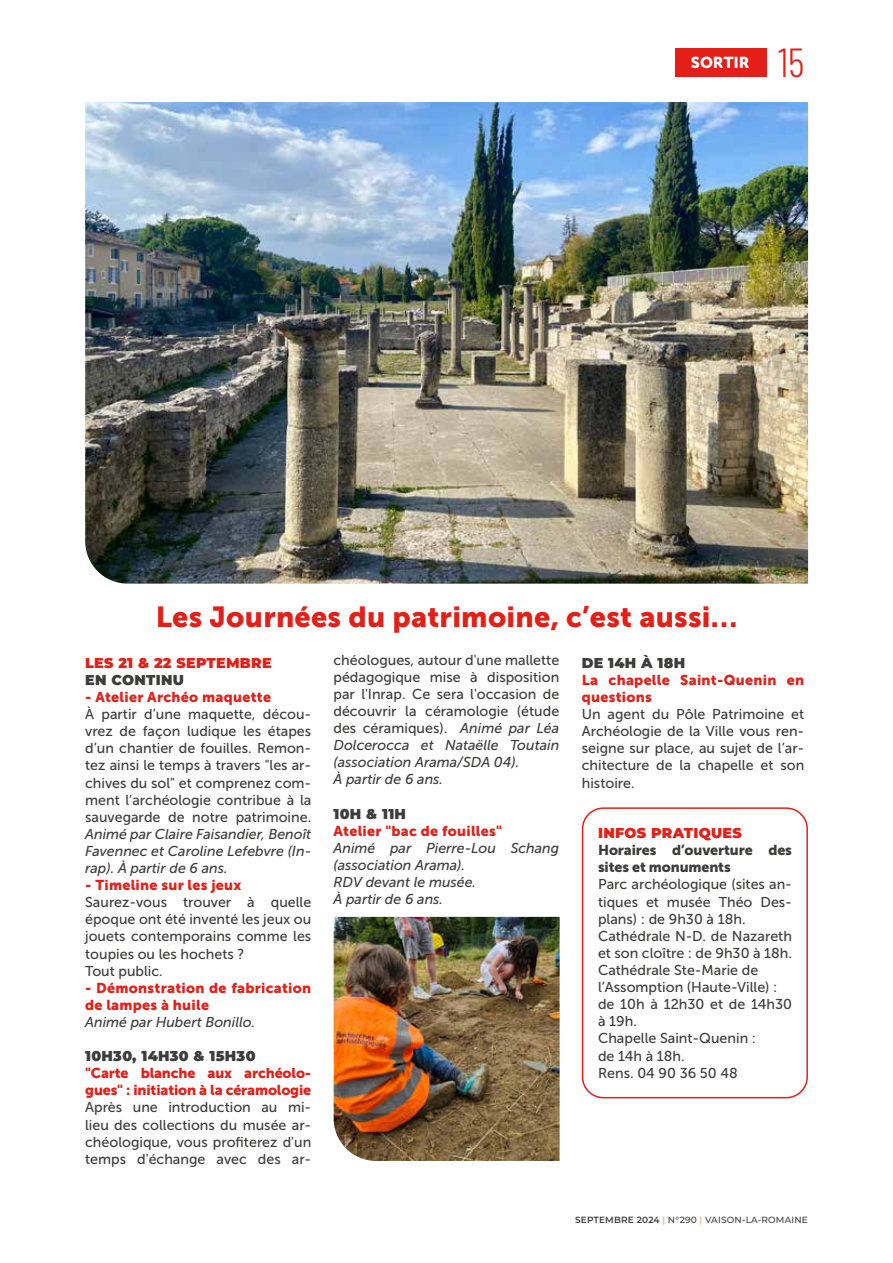
<style>
.page{position:relative;width:893px;height:1263px;background:#fff}
.page>*{position:absolute;margin:0;border:0;box-sizing:border-box;transform-origin:0 0}
.t1{font:300 40.5px "Barlow Condensed";color:#e41f18}
.t2{font:28.8px "Museo Sans 900";letter-spacing:.01em;color:#e41f18}
.t3{font:15.75px "Museo Sans 900";color:#fff}
.t4{font:14.25px/17.1px "Museo Sans 500";color:#3c3c3b}
.t5{font:italic 14.25px/17.1px "Museo Sans 500";color:#3c3c3b;text-align:justify}
.t6{font:14.25px/17.1px "Museo Sans 900";letter-spacing:.02em;color:#e41f18}
.t7{font:14.25px/17.1px "Museo Sans 900";letter-spacing:-.01em;color:#e41f18}
.t8{font:900 14.25px "Montserrat";letter-spacing:.02em;color:#3c3c3b}
.t9{font:14.25px/17.1px "Museo Sans 900";letter-spacing:-.01em;color:#3c3c3b}
.t10{font:900 14.25px "Montserrat";letter-spacing:.02em;color:#e41f18}
.t11{font:500 9px "Montserrat";letter-spacing:.02em;color:#3c3c3b}
.s1{font-style:italic}
.s2{font-weight:600}
.s3{color:#d4aa73}
</style>
<div class="page">
<div style="left:675px;top:48px;width:91px;height:29px;background:#e41f18"></div>
<img style="left:85px;top:102px;width:723px;height:482px">
<img style="left:334px;top:917px;width:226px;height:244px">
<div style="left:582px;top:807px;width:226px;height:291px;border:2px solid #e41f18;border-radius:21px"></div>
<p class="t3" style="left:691px;top:54px;width:60px">SORTIR</p>
<h1 class="t1" style="left:778px;top:33px;width:28px">15</h1>
<h2 class="t2" style="left:156px;top:600px;width:583px">Les Journées du patrimoine, c’est aussi…</h2>
<p class="t10" style="left:85px;top:652px;width:188px">LES 21 &amp; 22 SEPTEMBRE</p>
<p class="t8" style="left:85px;top:669px;width:100px">EN CONTINU</p>
<p class="t6" style="left:85px;top:688px;width:187px">- Atelier Archéo maquette</p>
<p class="t4" style="left:85px;top:706px;width:228px;text-align:justify">À partir d’une maquette, décou&shy;vrez de façon ludique les étapes d’un chantier de fouilles. Remon&shy;tez ainsi le temps à travers "les ar&shy;chives du sol" et comprenez com&shy;ment l’archéologie contribue à la sauvegarde de notre patrimoine.</p>
<p class="t5" style="left:85px;top:825px;width:228px">Animé par Claire Faisandier, Benoît Favennec et Caroline Lefebvre (In&shy;rap). À partir de 6 ans.</p>
<p class="t6" style="left:85px;top:876px;width:158px">- Timeline sur les jeux</p>
<p class="t4" style="left:85px;top:894px;width:228px">Saurez-vous trouver à quelle époque ont été inventé les jeux ou jouets contemporains comme les toupies ou les hochets ?<br>Tout public.</p>
<p class="t6" style="left:85px;top:979px;width:228px">- Démonstration de fabrication de lampes à huile</p>
<p class="t5" style="left:85px;top:1013px;width:172px">Animé par Hubert Bonillo.</p>
<p class="t8" style="left:85px;top:1045px;width:172px">10H30, 14H30 &amp; 15H30</p>
<p class="t7" style="left:85px;top:1065px;width:228px">"Carte blanche aux archéolo&shy;gues" : initiation à la céramologie</p>
<p class="t4" style="left:85px;top:1099px;width:228px;text-align:justify">Après une introduction au mi&shy;lieu des collections du musée ar&shy;chéologique, vous profiterez d'un temps d'échange avec des ar-</p>
<p class="t4" style="left:333px;top:651px;width:227px">chéologues, autour d'une mallette pédagogique mise à disposition par l'Inrap. Ce sera l'occasion de découvrir la céramologie (étude des céramiques). <span class="s1">Animé par Léa<br>Dolcerocca et Nataëlle Toutain (association Arama/SDA 04).<br>À partir de 6 ans.</span></p>
<p class="t8" style="left:333px;top:803px;width:74px">10H &amp; 11H</p>
<p class="t6" style="left:333px;top:822px;width:170px">Atelier "bac de fouilles"</p>
<p class="t5" style="left:333px;top:839px;width:227px;text-align:left">Animé par Pierre-Lou Schang (association Arama).<br>RDV devant le musée.<br>À partir de 6 ans.</p>
<p class="t8" style="left:582px;top:652px;width:105px">DE 14H À 18H</p>
<p class="t6" style="left:582px;top:671px;width:224px">La chapelle Saint-Quenin en questions</p>
<p class="t4" style="left:582px;top:706px;width:224px;text-align:justify">Un agent du Pôle Patrimoine et Archéologie de la Ville vous ren&shy;seigne sur place, au sujet de l’ar&shy;chitecture de la chapelle et son histoire.</p>
<p class="t10" style="left:598px;top:822px;width:145px">INFOS PRATIQUES</p>
<p class="t9" style="left:598px;top:842px;width:195px">Horaires d’ouverture des sites et monuments</p>
<p class="t4" style="left:598px;top:876px;width:195px">Parc archéologique (sites an&shy;tiques et musée Théo Des&shy;plans) : de 9h30 à 18h.<br>Cathédrale N-D. de Nazareth et son cloître : de 9h30 à 18h.<br>Cathédrale Ste-Marie de l’Assomption (Haute-Ville) : de 10h à 12h30 et de 14h30 à 19h.<br>Chapelle Saint-Quenin :<br>de 14h à 18h.<br>Rens. 04 90 36 50 48</p>
<p class="t11" style="left:575px;top:1213px;width:234px"><span class="s2">SEPTEMBRE 2024</span> <span class="s3">|</span> N°290 <span class="s3">|</span> VAISON-LA-ROMAINE</p>
</div>
